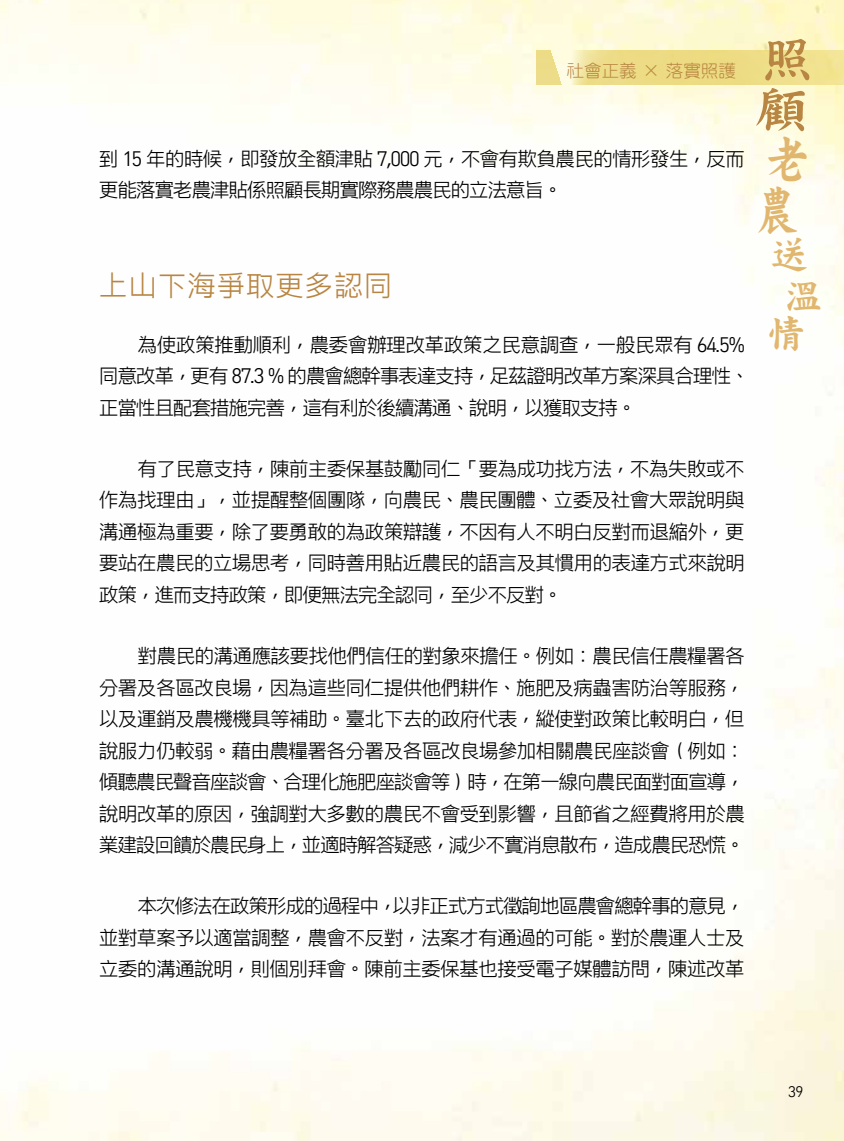
<style>
.page{position:relative;width:844px;height:1141px;background:#fff}
.page>*{position:absolute;margin:0;border:0;box-sizing:border-box;transform-origin:0 0}
.t1{font:52.85px/50.4px "DF Kai W9 WINP BF";color:#b88542}
.t2{font:52.68px/50.9px "DF Kai W9 WINP BF";color:#e1b66e;scale:.83 1}
.t3{font:38.5px/39.6px "DF Kai W9 WINP BF";color:#e1b66e;text-align:center}
.t4{font:500 28px "ARUD Jing Xi Hei B5 HK";letter-spacing:.05em;color:#b88542}
.t5{font:500 19.25px/31.5px "ARUD Jing Xi Hei B5 HK";letter-spacing:-.02em;color:#000;text-align:justify}
.t6{font:500 19.25px/31.5px "ARUD Jing Xi Hei B5 HK";letter-spacing:-.04em;color:#000}
.t7{font:17.5px "DF Yuan Std W3";color:#b88542}
.t8{font:500 14px "ARUD Jing Xi Hei B5 HK";color:#000}
</style>
<div class="page">
<svg style="left:536px;top:51px;width:307px;height:34px;fill:#eddc88"></svg>
<p class="t7" style="left:566px;top:62px;width:171px">社會正義 × 落實照護</p>
<p class="t6" style="left:99px;top:143px;width:646px">到 15 年的時候，即發放全額津貼 7,000 元，不會有欺負農民的情形發生，反而更能落實老農津貼係照顧長期實際務農農民的立法意旨。</p>
<h3 class="t4" style="left:99px;top:268px;width:294px">上山下海爭取更多認同</h3>
<p class="t6" style="left:99px;top:328px;width:651px;text-indent:38px">為使政策推動順利，農委會辦理改革政策之民意調查，一般民眾有 64.5%同意改革，更有 87.3 % 的農會總幹事表達支持，足茲證明改革方案深具合理性、正當性且配套措施完善，這有利於後續溝通、說明，以獲取支持。</p>
<h1 class="t1" style="left:753px;top:34px;width:61px">照顧</h1>
<h2 class="t2" style="left:754px;top:134px;width:67px">老農</h2>
<h3 class="t3" style="left:766px;top:235px;width:57px">送溫情</h3>
<p class="t5" style="left:99px;top:453px;width:647px;text-indent:38px">有了民意支持，陳前主委保基鼓勵同仁「要為成功找方法，不為失敗或不作為找理由」，並提醒整個團隊，向農民、農民團體、立委及社會大眾說明與溝通極為重要，除了要勇敢的為政策辯護，不因有人不明白反對而退縮外，更要站在農民的立場思考，同時善用貼近農民的語言及其慣用的表達方式來說明政策，進而支持政策，即便無法完全認同，至少不反對。</p>
<p class="t5" style="left:99px;top:640px;width:646px;text-indent:38px">對農民的溝通應該要找他們信任的對象來擔任。例如：農民信任農糧署各分署及各區改良場，因為這些同仁提供他們耕作、施肥及病蟲害防治等服務，以及運銷及農機機具等補助。臺北下去的政府代表，縱使對政策比較明白，但說服力仍較弱。藉由農糧署各分署及各區改良場參加相關農民座談會（例如：傾聽農民聲音座談會、合理化施肥座談會等）時，在第一線向農民面對面宣導，說明改革的原因，強調對大多數的農民不會受到影響，且節省之經費將用於農業建設回饋於農民身上，並適時解答疑惑，減少不實消息散布，造成農民恐慌。</p>
<p class="t5" style="left:99px;top:890px;width:646px;text-indent:38px">本次修法在政策形成的過程中，以非正式方式徵詢地區農會總幹事的意見，並對草案予以適當調整，農會不反對，法案才有通過的可能。對於農運人士及立委的溝通說明，則個別拜會。陳前主委保基也接受電子媒體訪問，陳述改革</p>
<p class="t8" style="left:788px;top:1083px;width:16px">39</p>
</div>
